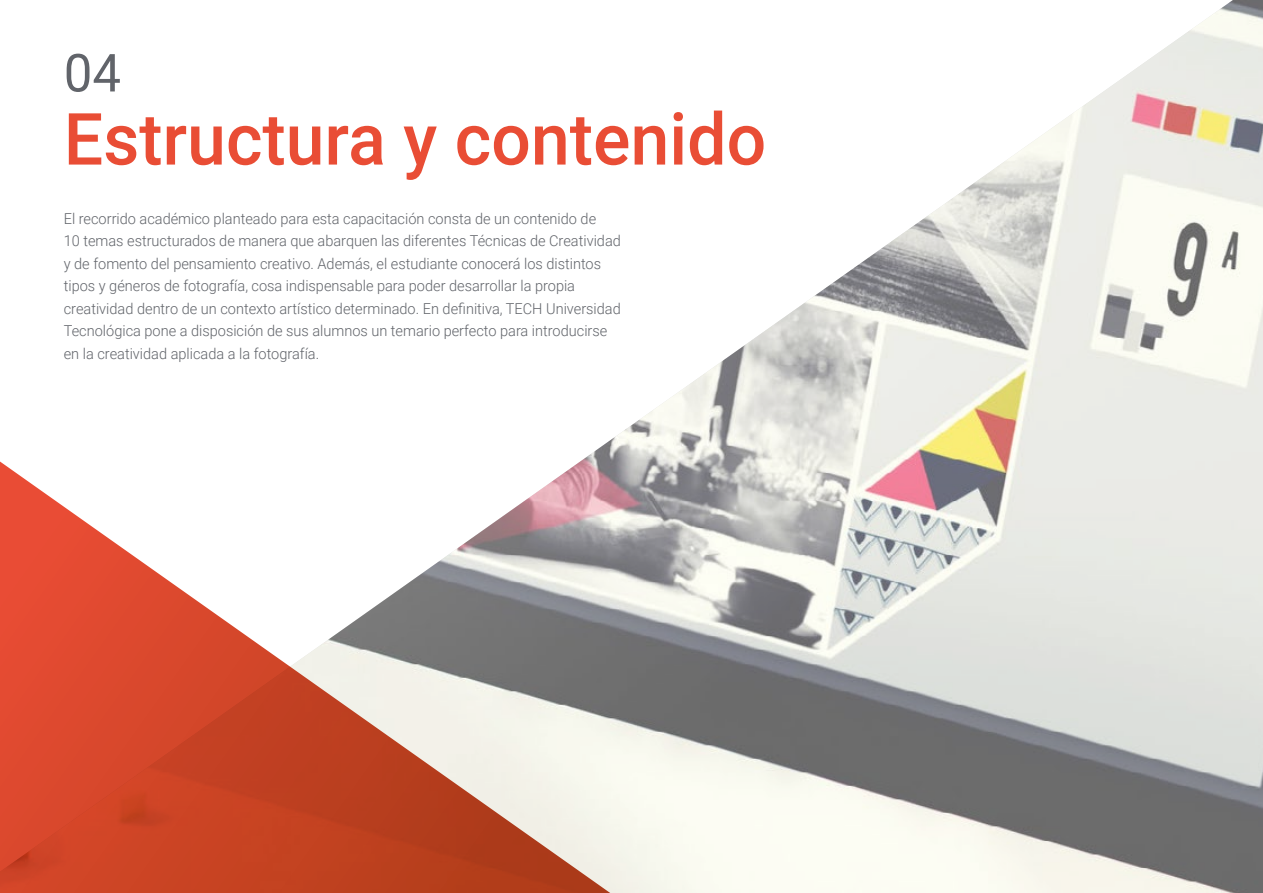
<style>
.page{position:relative;width:1263px;height:893px;background:#fff}
.page>*{position:absolute;margin:0;border:0;box-sizing:border-box;transform-origin:0 0}
.t1{font:500 72px "Roboto";color:#e94d35}
.t2{font:52.5px "Roboto";color:#61646a}
.t3{font:300 15px/22.5px "Roboto";color:#61646a}
</style>
<div class="page">
<img style="left:602px;top:0;width:661px;height:893px">
<svg style="left:0;top:446px;width:640px;height:447px"></svg>
<h2 class="t2" style="left:64px;top:36px;width:59px">04</h2>
<h1 class="t1" style="left:64px;top:89px;width:704px">Estructura y contenido</h1>
<p class="t3" style="left:64px;top:207px;width:559px">El recorrido académico planteado para esta capacitación consta de un contenido de<br>10 temas estructurados de manera que abarquen las diferentes Técnicas de Creatividad y de fomento del pensamiento creativo. Además, el estudiante conocerá los distintos tipos y géneros de fotografía, cosa indispensable para poder desarrollar la propia creatividad dentro de un contexto artístico determinado. En definitiva, TECH Universidad Tecnológica pone a disposición de sus alumnos un temario perfecto para introducirse en la creatividad aplicada a la fotografía.</p>
</div>
